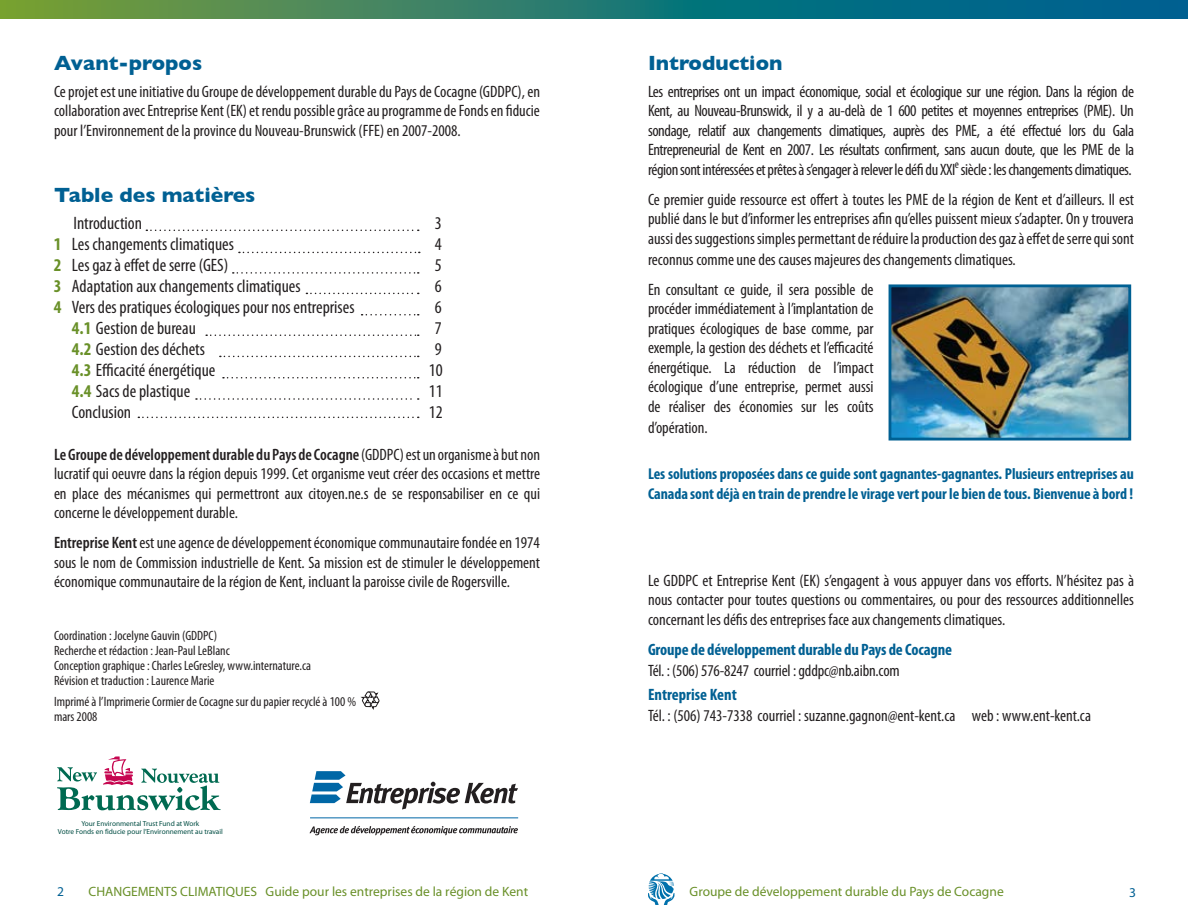
<style>
.page{position:relative;width:1188px;height:918px;background:#fff}
.page>*{position:absolute;margin:0;border:0;box-sizing:border-box;transform-origin:0 0}
.t1{font:700 21px "Gill Sans";color:#006093}
.t2{font:condensed 18px "Myriad Pro";color:#231f20}
.t3{font:condensed 16.5px/19.5px "Myriad Pro";color:#231f20;text-align:justify}
.t4{font:700 condensed 16.5px "Myriad Pro";letter-spacing:-.01em;color:#006093}
.t5{font:700 condensed 15.75px/19.5px "Myriad Pro";letter-spacing:-.005em;color:#006093}
.t6{font:condensed 13.5px/15px "Myriad Pro";color:#231f20}
.t7{font:13.5px "Myriad";color:#699028}
.t8{font:13.5px "Myriad";color:#006093}
.t9{font:7.35px/8.7px "Myriad";color:#004d43;text-align:center}
.s1{font-weight:700;color:#699028}
.s2{font-weight:600}
</style>
<div class="page">
<svg style="left:310px;top:771px;width:208px;height:39px"></svg>
<hr style="left:310px;top:817px;width:208px;height:1px;background:#0067a6">
<svg style="left:309px;top:826px;width:209px;height:9px"></svg>
<img style="left:893px;top:288px;width:234px;height:149px">
<div style="left:889px;top:284px;width:242px;height:157px;border:3px solid #006093"></div>
<svg style="left:146px;top:230px;width:273px;height:1px"></svg>
<svg style="left:239px;top:252px;width:181px;height:1px"></svg>
<svg style="left:233px;top:272px;width:186px;height:2px"></svg>
<svg style="left:306px;top:293px;width:113px;height:1px"></svg>
<svg style="left:362px;top:314px;width:57px;height:1px"></svg>
<svg style="left:206px;top:334px;width:213px;height:2px"></svg>
<svg style="left:223px;top:377px;width:196px;height:1px"></svg>
<svg style="left:220px;top:356px;width:199px;height:1px"></svg>
<svg style="left:196px;top:398px;width:223px;height:2px"></svg>
<svg style="left:138px;top:417px;width:281px;height:1px"></svg>
<svg style="left:362px;top:692px;width:17px;height:17px"></svg>
<svg style="left:57px;top:756px;width:164px;height:54px"></svg>
<div style="left:0;top:0;width:594px;height:19px;background:linear-gradient(to right,#7b9f33,#277878)"></div>
<svg style="left:594px;top:0;width:594px;height:19px;background:#026b84"></svg>
<svg style="left:648px;top:873px;width:26px;height:32px"></svg>
<p class="t1" style="left:54px;top:51px;width:150px">Avant-propos</p>
<p class="t3" style="left:54px;top:82px;width:488px">Ce projet est une initiative du Groupe de développement durable du Pays de Cocagne (GDDPC), en collaboration avec Entreprise Kent (EK) et rendu possible grâce au programme de Fonds en fiducie pour l’Environnement de la province du Nouveau-Brunswick (FFE) en 2007-2008.</p>
<p class="t1" style="left:54px;top:183px;width:203px">Table des matières</p>
<p class="t2" style="left:73px;top:212px;width:70px">Introduction</p>
<p class="t2" style="left:435px;top:212px;width:8px">3</p>
<p class="t2" style="left:54px;top:233px;width:181px"><span class="s1">1</span> Les changements climatiques</p>
<p class="t2" style="left:435px;top:233px;width:8px">4</p>
<p class="t2" style="left:54px;top:254px;width:176px"><span class="s1">2</span> Les gaz à effet de serre (GES)</p>
<p class="t2" style="left:435px;top:254px;width:8px">5</p>
<p class="t2" style="left:54px;top:275px;width:248px"><span class="s1">3</span> Adaptation aux changements climatiques</p>
<p class="t2" style="left:435px;top:275px;width:8px">6</p>
<p class="t2" style="left:54px;top:296px;width:302px"><span class="s1">4</span> Vers des pratiques écologiques pour nos entreprises</p>
<p class="t2" style="left:435px;top:296px;width:8px">6</p>
<p class="t2" style="left:72px;top:317px;width:125px"><span class="s1">4.1</span> Gestion de bureau</p>
<p class="t2" style="left:435px;top:317px;width:8px">7</p>
<p class="t2" style="left:72px;top:338px;width:135px"><span class="s1">4.2</span> Gestion des déchets</p>
<p class="t2" style="left:435px;top:338px;width:8px">9</p>
<p class="t2" style="left:72px;top:359px;width:145px"><span class="s1">4.3</span> Efficacité énergétique</p>
<p class="t2" style="left:429px;top:359px;width:15px">10</p>
<p class="t2" style="left:72px;top:380px;width:120px"><span class="s1">4.4</span> Sacs de plastique</p>
<p class="t2" style="left:429px;top:380px;width:15px">11</p>
<p class="t2" style="left:72px;top:401px;width:61px">Conclusion</p>
<p class="t2" style="left:429px;top:401px;width:15px">12</p>
<p class="t3" style="left:54px;top:445px;width:488px"><span class="s2">Le Groupe de développement durable du Pays de Cocagne</span> (GDDPC) est un organisme à but non lucratif qui oeuvre dans la région depuis 1999. Cet organisme veut créer des occasions et mettre en place des mécanismes qui permettront aux citoyen.ne.s de se responsabiliser en ce qui concerne le développement durable.</p>
<p class="t3" style="left:54px;top:533px;width:488px"><span class="s2">Entreprise Kent</span> est une agence de développement économique communautaire fondée en 1974 sous le nom de Commission industrielle de Kent. Sa mission est de stimuler le développement économique communautaire de la région de Kent, incluant la paroisse civile de Rogersville.</p>
<p class="t6" style="left:54px;top:628px;width:259px">Coordination : Jocelyne Gauvin (GDDPC)<br>Recherche et rédaction : Jean-Paul LeBlanc<br>Conception graphique : Charles LeGresley, www.internature.ca Révision et traduction : Laurence Marie</p>
<p class="t6" style="left:54px;top:694px;width:304px">Imprimé à l’Imprimerie Cormier de Cocagne sur du papier recyclé à 100 % mars 2008</p>
<p class="t9" style="left:58px;top:819px;width:166px">Your Environmental Trust Fund at Work<br>Votre Fonds en fiducie pour l’Environnement au travail</p>
<p class="t1" style="left:648px;top:51px;width:136px">Introduction</p>
<p class="t3" style="left:648px;top:82px;width:488px">Les entreprises ont un impact économique, social et écologique sur une région. Dans la région de Kent, au Nouveau-Brunswick, il y a au-delà de 1 600 petites et moyennes entreprises (PME). Un sondage, relatif aux changements climatiques, auprès des PME, a été effectué lors du Gala Entrepreneurial de Kent en 2007. Les résultats confirment, sans aucun doute, que les PME de la région sont intéressées et prêtes à s’engager à relever le défi du XXI<sup>e</sup> siècle: les changements climatiques.</p>
<p class="t3" style="left:648px;top:190px;width:488px">Ce premier guide ressource est offert à toutes les PME de la région de Kent et d’ailleurs. Il est publié dans le but d’informer les entreprises afin qu’elles puissent mieux s’adapter. On y trouvera aussi des suggestions simples permettant de réduire la production des gaz à effet de serre qui sont</p>
<p class="t3" style="left:648px;top:244px;width:369px;line-height:30px">reconnus comme une des causes majeures des changements climatiques.<br>En consultant ce guide, il sera possible de</p>
<p class="t3" style="left:648px;top:299px;width:227px">procéder immédiatement à l’implantation de pratiques écologiques de base comme, par exemple, la gestion des déchets et l’efficacité énergétique. La réduction de l’impact écologique d’une entreprise, permet aussi de réaliser des économies sur les coûts</p>
<p class="t3" style="left:648px;top:418px;width:61px">d’opération.</p>
<p class="t5" style="left:648px;top:464px;width:487px">Les solutions proposées dans ce guide sont gagnantes-gagnantes. Plusieurs entreprises au<br>Canada sont déjà en train de prendre le virage vert pour le bien de tous. Bienvenue à bord !</p>
<p class="t3" style="left:648px;top:571px;width:488px">Le GDDPC et Entreprise Kent (EK) s’engagent à vous appuyer dans vos efforts. N’hésitez pas à nous contacter pour toutes questions ou commentaires, ou pour des ressources additionnelles concernant les défis des entreprises face aux changements climatiques.</p>
<p class="t4" style="left:648px;top:639px;width:306px">Groupe de développement durable du Pays de Cocagne</p>
<p class="t3" style="left:648px;top:661px;width:253px">Tél. : (506) 576-8247 courriel : gddpc@nb.aibn.com</p>
<p class="t4" style="left:648px;top:684px;width:90px">Entreprise Kent</p>
<p class="t3" style="left:648px;top:706px;width:445px">Tél. : (506) 743-7338 courriel : suzanne.gagnon@ent-kent.ca web : www.ent-kent.ca</p>
<p class="t8" style="left:57px;top:885px;width:8px">2</p>
<p class="t7" style="left:89px;top:885px;width:441px">CHANGEMENTS CLIMATIQUES Guide pour les entreprises de la région de Kent</p>
<p class="t7" style="left:690px;top:884px;width:316px">Groupe de développement durable du Pays de Cocagne</p>
<p class="t8" style="left:1129px;top:885px;width:8px">3</p>
</div>
